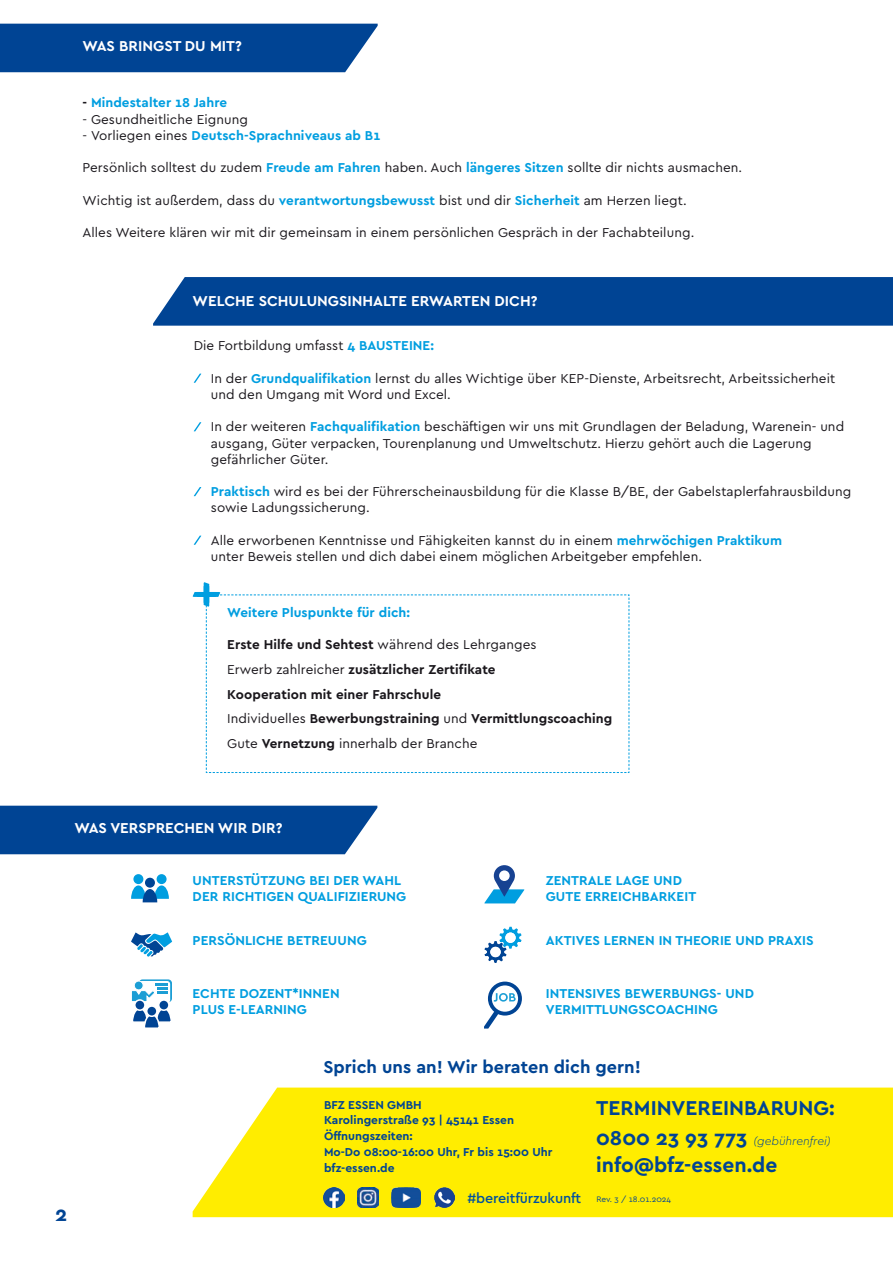
<style>
.page{position:relative;width:893px;height:1263px;background:#fff}
.page>*{position:absolute;margin:0;border:0;box-sizing:border-box;transform-origin:0 0}
.t1{font:700 21px "Cera Pro";color:#004494}
.Bodytype_kleiner_Einzug{font:700 18px "Cera Pro";color:#004494}
.t2{font:700 15px "Cera Pro";color:#fff}
.Bodytype_kleiner_Einzug-2{font:500 14.4px "Cera Pro";letter-spacing:-.01em;color:#00519e}
.Bodytype_9p{font:13.5px/16.2px "Cera Pro";letter-spacing:.005em;color:#1a171c}
.Bodytype_9p-2{font:700 13.5px/16.2px "Cera Pro";letter-spacing:.005em;color:#009ee0}
.Bodytype_9p-3{font:700 13.5px "Cera Pro";letter-spacing:.005em;color:#1a171c}
.t3{font:700 12px/15.8px "Cera Pro";color:#004494}
.t4{font:italic 300 12px "Cera Pro";color:#004494}
.t5{font:8.4px "Cera Pro";color:#004494}
.s1{color:#1a171c}
.s2{font-weight:400;color:#1a171c}
.s3{font-weight:700;color:#009ee0}
.s4{font-weight:400}
.s5{font-weight:700}
.s6{font-weight:700;font-style:normal;font-size:21px}
</style>
<div class="page">
<svg style="left:194px;top:374px;width:7px;height:9px"></svg>
<svg style="left:194px;top:422px;width:7px;height:9px"></svg>
<svg style="left:194px;top:487px;width:7px;height:9px"></svg>
<svg style="left:194px;top:536px;width:7px;height:9px"></svg>
<div style="left:0;top:806px;width:377px;height:48px;background:#004494"></div>
<div style="left:0;top:24px;width:378px;height:48px;background:#004494"></div>
<div style="left:153px;top:277px;width:740px;height:49px;background:#004494"></div>
<div style="left:133px;top:874px;width:10px;height:10px;background:#009ee0;border-radius:50%"></div>
<div style="left:157px;top:874px;width:10px;height:10px;background:#009ee0;border-radius:50%"></div>
<svg style="left:131px;top:885px;width:38px;height:17px"></svg>
<div style="left:145px;top:878px;width:10px;height:10px;background:#004494;border-radius:50%"></div>
<div style="left:139px;top:980px;width:32px;height:21px;background:#24a1d6;border-radius:3px"></div>
<div style="left:139px;top:979px;width:33px;height:23px;border:1px solid #1c9ed5;border-radius:3px"></div>
<svg style="left:137px;top:981px;width:33px;height:22px"></svg>
<svg style="left:131px;top:984px;width:41px;height:44px"></svg>
<div style="left:134px;top:981px;width:9px;height:9px;background:#1c9ed5;border-radius:50%"></div>
<div style="left:134px;top:981px;width:9px;height:9px;border:1px solid #fff;border-radius:50%"></div>
<div style="left:135px;top:1000px;width:10px;height:10px;background:#004494;border-radius:50%"></div>
<div style="left:134px;top:999px;width:12px;height:12px;border:2px solid #fff;border-radius:50%"></div>
<svg style="left:131px;top:932px;width:41px;height:25px"></svg>
<svg style="left:484px;top:981px;width:38px;height:47px"></svg>
<svg style="left:484px;top:927px;width:37px;height:36px"></svg>
<div style="left:490px;top:947px;width:11px;height:10px;background:#fff;border-radius:50%"></div>
<div style="left:505px;top:932px;width:11px;height:11px;background:#fff;border-radius:50%"></div>
<svg style="left:484px;top:865px;width:40px;height:38px"></svg>
<svg style="left:193px;top:582px;width:437px;height:191px"></svg>
<div style="left:193px;top:1087px;width:700px;height:130px;background:#ffed00"></div>
<img style="left:392px;top:1187px;width:29px;height:20px">
<img style="left:358px;top:1187px;width:20px;height:20px">
<img style="left:323px;top:1187px;width:21px;height:20px">
<img style="left:434px;top:1187px;width:21px;height:20px">
<p class="t2" style="left:82px;top:36px;width:161px">WAS BRINGST DU MIT?</p>
<p class="Bodytype_9p-2" style="left:82px;top:94px;width:146px"><span class="s1">-</span> Mindestalter 18 Jahre</p>
<p class="Bodytype_9p" style="left:82px;top:110px;width:167px">- Gesundheitliche Eignung</p>
<p class="Bodytype_9p-2" style="left:82px;top:127px;width:299px"><span class="s2">- Vorliegen eines</span> Deutsch-Sprachniveaus ab B1</p>
<p class="Bodytype_9p" style="left:82px;top:159px;width:661px">Persönlich solltest du zudem <span class="s3">Freude am Fahren</span> haben. Auch <span class="s3">längeres Sitzen</span> sollte dir nichts ausmachen.</p>
<p class="Bodytype_9p" style="left:82px;top:191px;width:606px">Wichtig ist außerdem, dass du <span class="s3">verantwortungsbewusst</span> bist und dir <span class="s3">Sicherheit</span> am Herzen liegt.</p>
<p class="Bodytype_9p" style="left:82px;top:224px;width:613px">Alles Weitere klären wir mit dir gemeinsam in einem persönlichen Gespräch in der Fachabteilung.</p>
<p class="t2" style="left:193px;top:291px;width:346px">WELCHE SCHULUNGSINHALTE ERWARTEN DICH?</p>
<p class="Bodytype_9p" style="left:194px;top:337px;width:242px">Die Fortbildung umfasst <span class="s3">4 BAUSTEINE:</span></p>
<p class="Bodytype_9p" style="left:211px;top:370px;width:626px">In der <span class="s3">Grundqualifikation</span> lernst du alles Wichtige über KEP-Dienste, Arbeitsrecht, Arbeitssicherheit und den Umgang mit Word und Excel.</p>
<p class="Bodytype_9p" style="left:211px;top:418px;width:635px">In der weiteren <span class="s3">Fachqualifikation</span> beschäftigen wir uns mit Grundlagen der Beladung, Warenein- und ausgang, Güter verpacken, Tourenplanung und Umweltschutz. Hierzu gehört auch die Lagerung gefährlicher Güter.</p>
<p class="Bodytype_9p" style="left:211px;top:483px;width:642px"><span class="s3">Praktisch</span> wird es bei der Führerscheinausbildung für die Klasse B/BE, der Gabelstaplerfahrausbildung sowie Ladungssicherung.</p>
<p class="Bodytype_9p" style="left:211px;top:532px;width:573px">Alle erworbenen Kenntnisse und Fähigkeiten kannst du in einem <span class="s3">mehrwöchigen Praktikum </span>unter Beweis stellen und dich dabei einem möglichen Arbeitgeber empfehlen.</p>
<p class="Bodytype_9p-2" style="left:227px;top:604px;width:184px">Weitere Pluspunkte für dich:</p>
<p class="Bodytype_9p-3" style="left:227px;top:636px;width:311px">Erste Hilfe und Sehtest <span class="s4">während des Lehrganges</span></p>
<p class="Bodytype_9p-3" style="left:227px;top:660px;width:270px"><span class="s4">Erwerb zahlreicher</span> zusätzlicher Zertifikate</p>
<p class="Bodytype_9p-3" style="left:227px;top:685px;width:215px">Kooperation mit einer Fahrschule</p>
<p class="Bodytype_9p-3" style="left:227px;top:710px;width:387px"><span class="s4">Individuelles</span> Bewerbungstraining <span class="s4">und</span> Vermittlungscoaching</p>
<p class="Bodytype_9p" style="left:227px;top:735px;width:252px">Gute <span class="s5">Vernetzung</span> innerhalb der Branche</p>
<p class="t2" style="left:74px;top:818px;width:210px">WAS VERSPRECHEN WIR DIR?</p>
<p class="Bodytype_9p-2" style="left:193px;top:871px;width:215px">UNTERSTÜTZUNG BEI DER WAHL<br>DER RICHTIGEN QUALIFIZIERUNG</p>
<p class="Bodytype_9p-2" style="left:546px;top:871px;width:152px">ZENTRALE LAGE UND<br>GUTE ERREICHBARKEIT</p>
<p class="Bodytype_9p-2" style="left:193px;top:931px;width:176px">PERSÖNLICHE BETREUUNG</p>
<p class="Bodytype_9p-2" style="left:546px;top:931px;width:269px">AKTIVES LERNEN IN THEORIE UND PRAXIS</p>
<p class="Bodytype_9p-2" style="left:193px;top:985px;width:149px">ECHTE DOZENT*INNEN<br>PLUS E-LEARNING</p>
<p class="Bodytype_9p-2" style="left:546px;top:985px;width:210px">INTENSIVES BEWERBUNGS- UND<br>VERMITTLUNGSCOACHING</p>
<p class="t1" style="left:55px;top:1200px;width:14px">2</p>
<p class="Bodytype_kleiner_Einzug" style="left:323px;top:1055px;width:319px">Sprich uns an! Wir beraten dich gern!</p>
<p class="t3" style="left:324px;top:1096px;width:192px">BFZ ESSEN GMBH<br>Karolingerstraße 93 | 45141 Essen</p>
<p class="t3" style="left:324px;top:1128px;width:230px">Öffnungszeiten:<br>Mo-Do 08:00-16:00 Uhr, Fr bis 15:00 Uhr</p>
<p class="t3" style="left:324px;top:1159px;width:72px">bfz-essen.de</p>
<p class="t1" style="left:596px;top:1093px;width:240px">TERMINVEREINBARUNG:</p>
<p class="t4" style="left:596px;top:1132px;width:236px"><span class="s6">0800 23 93 773</span> (gebührenfrei)</p>
<p class="t1" style="left:596px;top:1150px;width:183px">info@bfz-essen.de</p>
<p class="Bodytype_kleiner_Einzug-2" style="left:468px;top:1189px;width:115px">#bereitfürzukunft</p>
<p class="t5" style="left:596px;top:1194px;width:76px">Rev. 3 / 18.01.2024</p>
</div>
